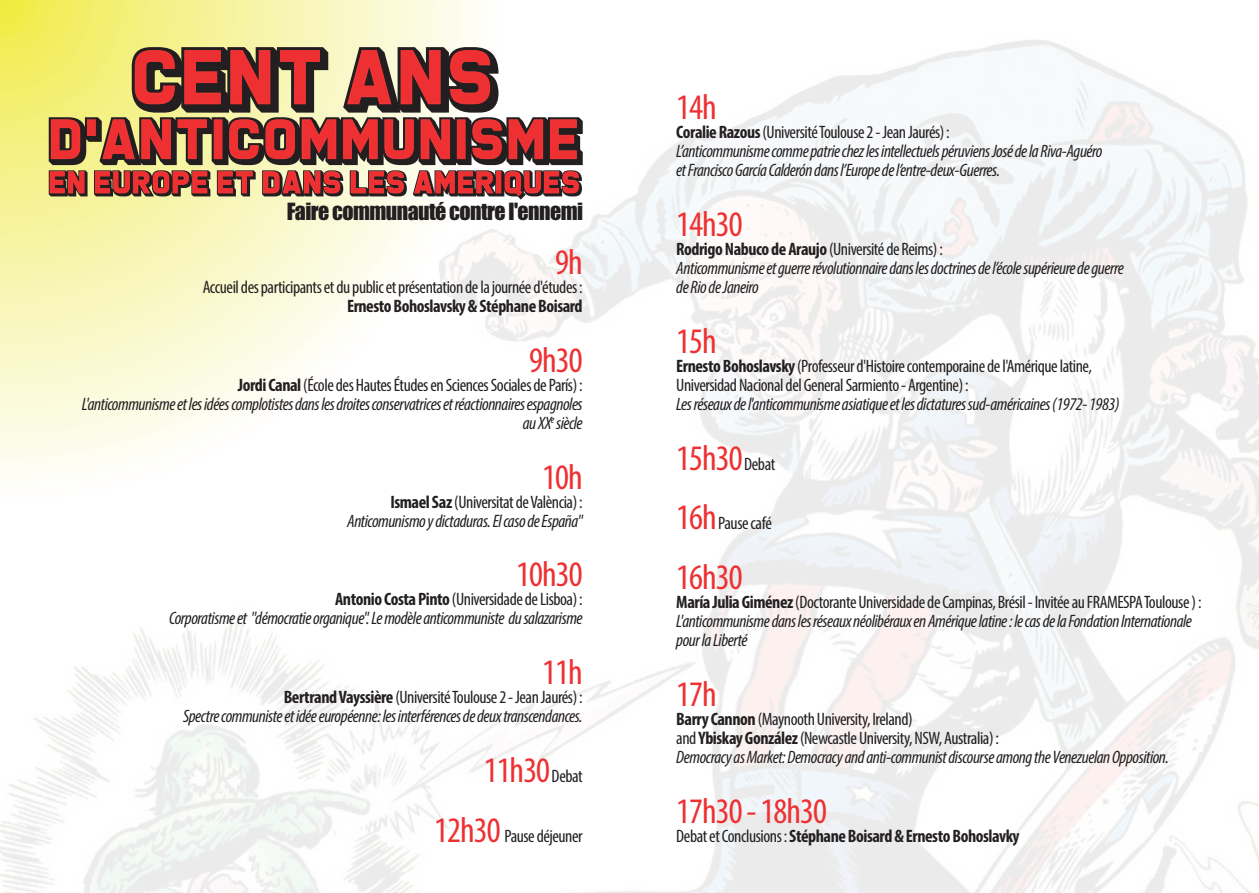
<style>
.page{position:relative;width:1259px;height:893px;background:#fff}
.page>*{position:absolute;margin:0;border:0;box-sizing:border-box;transform-origin:0 0}
.t1{font:condensed 36px "Myriad Pro";letter-spacing:-.025em;color:#ee3032}
.t2{font:21.9px "Impact";letter-spacing:-.025em;color:#231f20}
.t3{font:italic condensed 18px/19px "Myriad Pro";letter-spacing:-.025em;color:#231f20;text-align:right}
.t4{font:condensed 18px/19px "Myriad Pro";letter-spacing:-.025em;color:#231f20}
.t5{font:700 condensed 18px "Myriad Pro";letter-spacing:-.025em;color:#231f20}
.s1{font-weight:700;font-style:normal}
.s2{font-style:normal}
.s3{font-size:18px;color:#231f20}
.s4{font-size:36px;color:#ee3032}
.s5{font-weight:700}
.s6{font-weight:400}
</style>
<div class="page">
<svg style="left:0;top:0;width:501px;height:495px"></svg>
<svg style="left:49px;top:47px;width:534px;height:153px;background:#b26f5d"></svg>
<p class="t2" style="left:287px;top:200px;width:298px">Faire communauté contre l'ennemi</p>
<h1 class="t1" style="left:555px;top:249px;width:29px">9h</h1>
<p class="t4" style="left:203px;top:279px;width:381px">Accueil des participants et du public et présentation de la journée d'études :</p>
<p class="t5" style="left:347px;top:300px;width:237px">Ernesto Bohoslavsky &amp; Stéphane Boisard</p>
<h1 class="t1" style="left:529px;top:347px;width:55px">9h30</h1>
<p class="t3" style="left:82px;top:377px;width:502px"><span class="s1">Jordi Canal</span> <span class="s2">(École des Hautes Études en Sciences Sociales de París) :<br></span>L'anticommunisme et les idées complotistes dans les droites conservatrices et réactionnaires espagnoles au XX<sup>e</sup> siècle</p>
<h1 class="t1" style="left:542px;top:464px;width:42px">10h</h1>
<p class="t3" style="left:347px;top:494px;width:237px"><span class="s1">Ismael Saz</span><span class="s2">(Universitat de València) :<br></span>Anticomunismo y dictaduras. El caso de España"</p>
<h1 class="t1" style="left:516px;top:561px;width:68px">10h30</h1>
<p class="t3" style="left:169px;top:591px;width:415px"><span class="s1">Antonio Costa Pinto</span><span class="s2">(Universidade de Lisboa) :<br></span>Corporatisme et "démocratie organique". Le modèle anticommuniste du salazarisme</p>
<h1 class="t1" style="left:542px;top:659px;width:42px">11h</h1>
<p class="t3" style="left:183px;top:689px;width:401px"><span class="s1">Bertrand Vayssière</span> <span class="s2">(Université Toulouse 2 - Jean Jaurés) :<br></span>Spectre communiste et idée européenne: les interférences de deux transcendances.</p>
<h1 class="t1" style="left:484px;top:757px;width:100px">11h30<span class="s3">Debat</span></h1>
<p class="t4" style="left:434px;top:828px;width:150px"><span class="s4">12h30</span> Pause déjeuner</p>
<h1 class="t1" style="left:676px;top:94px;width:42px">14h</h1>
<p class="t3" style="left:676px;top:124px;width:428px;text-align:left"><span class="s1">Coralie Razous</span><span class="s2">(Université Toulouse 2 - Jean Jaurés) :<br></span>L’anticommunisme comme patrie chez les intellectuels péruviens José de la Riva-Aguéro et Francisco García Calderón dans l’Europe de l’entre-deux-Guerres.</p>
<h1 class="t1" style="left:676px;top:211px;width:68px">14h30</h1>
<p class="t3" style="left:676px;top:241px;width:449px;text-align:left"><span class="s1">Rodrigo Nabuco de Araujo</span><span class="s2">(Université de Reims) :<br></span>Anticommunisme et guerre révolutionnaire dans les doctrines de l’école supérieure de guerre de Rio de Janeiro</p>
<h1 class="t1" style="left:676px;top:328px;width:42px">15h</h1>
<p class="t4" style="left:676px;top:358px;width:417px"><span class="s5">Ernesto Bohoslavsky</span>(Professeur d'Histoire contemporaine de l'Amérique latine,<br>Universidad Nacional del General Sarmiento - Argentine) :</p>
<p class="t3" style="left:676px;top:396px;width:445px">Les réseaux de l'anticommunisme asiatique et les dictatures sud-américaines (1972- 1983)</p>
<h1 class="t1" style="left:676px;top:445px;width:100px">15h30<span class="s3">Debat</span></h1>
<p class="t4" style="left:676px;top:515px;width:97px"><span class="s4">16h</span>Pause café</p>
<h1 class="t1" style="left:676px;top:564px;width:68px">16h30</h1>
<p class="t3" style="left:676px;top:594px;width:527px;text-align:left"><span class="s1">María Julia Giménez</span><span class="s2">(Doctorante Universidade de Campinas, Brésil - Invitée au FRAMESPA Toulouse ) :<br></span>L'anticommunisme dans les réseaux néolibéraux en Amérique latine : le cas de la Fondation Internationale pour la Liberté</p>
<h1 class="t1" style="left:676px;top:681px;width:42px">17h</h1>
<p class="t3" style="left:676px;top:711px;width:494px;text-align:left"><span class="s1">Barry Cannon</span><span class="s2">(Maynooth University, Ireland)<br>and</span> <span class="s1">Ybiskay González</span> <span class="s2">(Newcastle University, NSW, Australia) :<br></span>Democracy as Market: Democracy and anti-communist discourse among the Venezuelan Opposition.</p>
<h1 class="t1" style="left:676px;top:798px;width:152px">17h30 - 18h30</h1>
<p class="t5" style="left:676px;top:829px;width:345px"><span class="s6">Debat et Conclusions :</span> Stéphane Boisard &amp; Ernesto Bohoslavky</p>
</div>
